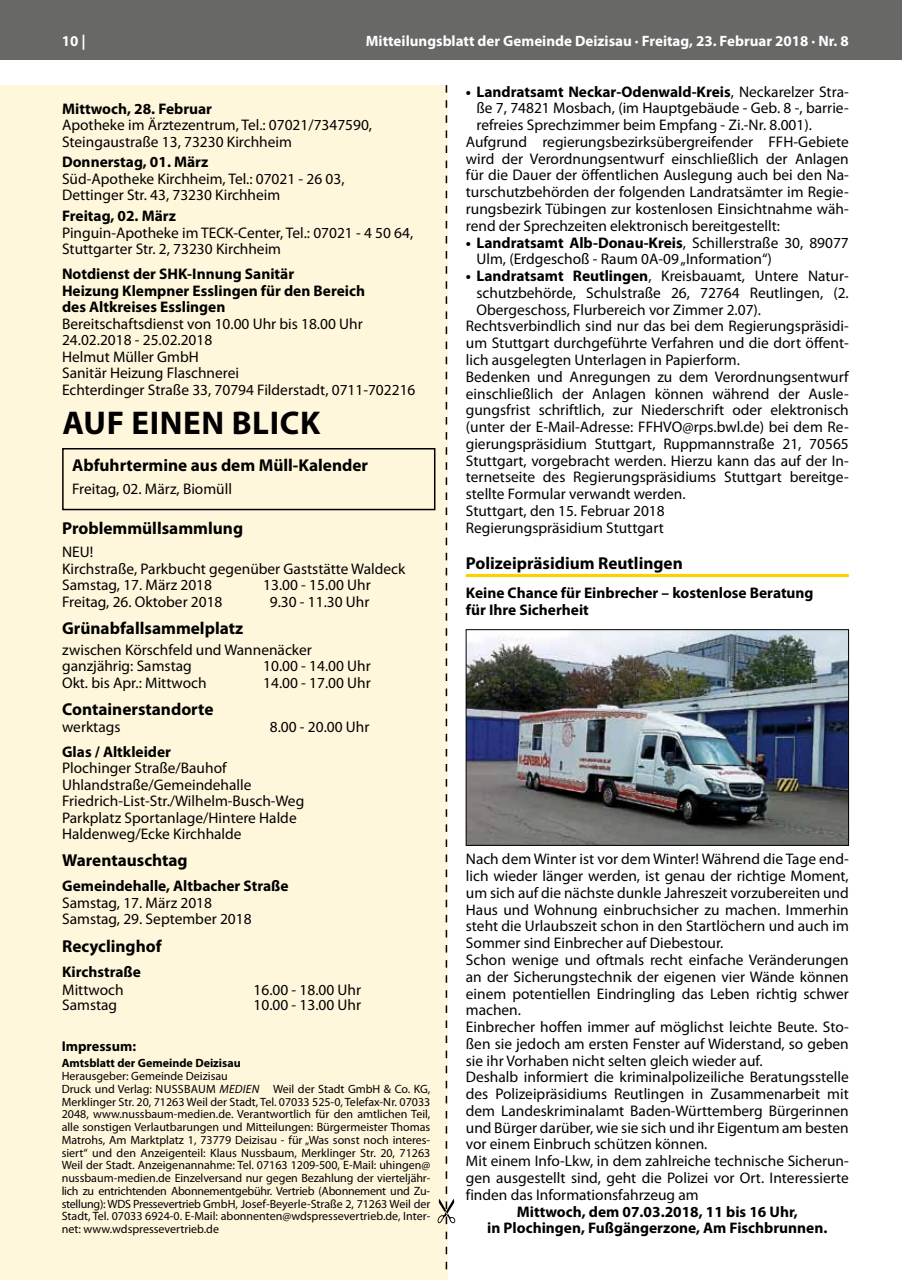
<style>
.page{position:relative;width:902px;height:1280px;background:#fff}
.page>*{position:absolute;margin:0;border:0;box-sizing:border-box;transform-origin:0 0}
.t1{font:700 33px "Myriad Pro";letter-spacing:.02em;color:#000}
.t2{font:700 17.25px "Myriad Pro";color:#000}
.t3{font:15.3px/16.8px "Myriad Pro";color:#000}
.t4{font:700 15.3px/16.8px "Myriad Pro";color:#000}
.t5{font:700 15px "Myriad Pro";color:#fff}
.t6{font:700 14.25px "Myriad Pro";color:#000}
.t7{font:12px/12.8px "Myriad Pro";color:#000}
.t8{font:700 12px "Myriad Pro";color:#000}
.s1{font-weight:400}
.s2{font-weight:700}
.s3{font-style:italic}
</style>
<div class="page">
<div style="left:0;top:0;width:901px;height:60px;background:#686867"></div>
<hr style="left:466px;top:574px;width:382px;height:3px;background:#fdd000">
<img style="left:468px;top:631px;width:378px;height:213px">
<div style="left:466px;top:629px;width:382px;height:217px;border:1px solid #000"></div>
<div style="left:0;top:85px;width:447px;height:1195px;background:#fff7db"></div>
<svg style="left:437px;top:85px;width:18px;height:1184px"></svg>
<div style="left:62px;top:448px;width:373px;height:62px;border:2px solid #000"></div>
<p class="t5" style="left:62px;top:31px;width:25px">10 |</p>
<p class="t5" style="left:366px;top:31px;width:484px">Mitteilungsblatt der Gemeinde Deizisau · Freitag, 23. Februar 2018 · Nr. 8</p>
<p class="t4" style="left:466px;top:83px;width:384px">• Landratsamt Neckar-Odenwald-Kreis<span class="s1">, Neckarelzer Stra-</span></p>
<p class="t3" style="left:476px;top:100px;width:374px">ße 7, 74821 Mosbach, (im Hauptgebäude - Geb. 8 -, barrie-</p>
<p class="t3" style="left:476px;top:116px;width:337px">refreies Sprechzimmer beim Empfang - Zi.-Nr. 8.001).</p>
<p class="t3" style="left:466px;top:133px;width:384px">Aufgrund regierungsbezirksübergreifender FFH-Gebiete</p>
<p class="t3" style="left:466px;top:150px;width:384px">wird der Verordnungsentwurf einschließlich der Anlagen</p>
<p class="t3" style="left:466px;top:167px;width:384px">für die Dauer der öffentlichen Auslegung auch bei den Na-</p>
<p class="t3" style="left:466px;top:183px;width:384px">turschutzbehörden der folgenden Landratsämter im Regie-</p>
<p class="t3" style="left:466px;top:200px;width:384px">rungsbezirk Tübingen zur kostenlosen Einsichtnahme wäh-</p>
<p class="t3" style="left:466px;top:217px;width:316px">rend der Sprechzeiten elektronisch bereitgestellt:</p>
<p class="t3" style="left:476px;top:234px;width:374px;text-indent:-11px"><span class="s2">• Landratsamt Alb-Donau-Kreis</span>, Schillerstraße 30, 89077<br>Ulm, (Erdgeschoß - Raum 0A-09 „Information“)</p>
<p class="t3" style="left:466px;top:267px;width:384px"><span class="s2">• Landratsamt Reutlingen</span>, Kreisbauamt, Untere Natur-</p>
<p class="t3" style="left:476px;top:284px;width:374px">schutzbehörde, Schulstraße 26, 72764 Reutlingen, (2.</p>
<p class="t3" style="left:476px;top:301px;width:286px">Obergeschoss, Flurbereich vor Zimmer 2.07).</p>
<p class="t3" style="left:466px;top:318px;width:384px">Rechtsverbindlich sind nur das bei dem Regierungspräsidi-</p>
<p class="t3" style="left:466px;top:334px;width:384px">um Stuttgart durchgeführte Verfahren und die dort öffent-</p>
<p class="t3" style="left:466px;top:351px;width:275px">lich ausgelegten Unterlagen in Papierform.</p>
<p class="t3" style="left:466px;top:368px;width:384px">Bedenken und Anregungen zu dem Verordnungsentwurf</p>
<p class="t3" style="left:466px;top:385px;width:384px">einschließlich der Anlagen können während der Ausle-</p>
<p class="t3" style="left:466px;top:402px;width:384px">gungsfrist schriftlich, zur Niederschrift oder elektronisch</p>
<p class="t3" style="left:466px;top:418px;width:384px">(unter der E-Mail-Adresse: FFHVO@rps.bwl.de) bei dem Re-</p>
<p class="t3" style="left:466px;top:435px;width:384px">gierungspräsidium Stuttgart, Ruppmannstraße 21, 70565</p>
<p class="t3" style="left:466px;top:452px;width:384px">Stuttgart, vorgebracht werden. Hierzu kann das auf der In-</p>
<p class="t3" style="left:466px;top:469px;width:384px">ternetseite des Regierungspräsidiums Stuttgart bereitge-</p>
<p class="t3" style="left:466px;top:485px;width:221px">stellte Formular verwandt werden.</p>
<p class="t3" style="left:466px;top:502px;width:200px">Stuttgart, den 15. Februar 2018</p>
<p class="t3" style="left:466px;top:519px;width:199px">Regierungspräsidium Stuttgart</p>
<p class="t2" style="left:466px;top:551px;width:218px">Polizeipräsidium Reutlingen</p>
<p class="t4" style="left:466px;top:584px;width:349px">Keine Chance für Einbrecher – kostenlose Beratung für Ihre Sicherheit</p>
<p class="t4" style="left:62px;top:100px;width:151px">Mittwoch, 28. Februar</p>
<p class="t3" style="left:62px;top:116px;width:311px">Apotheke im Ärztezentrum, Tel.: 07021/7347590,<br>Steingaustraße 13, 73230 Kirchheim</p>
<p class="t4" style="left:62px;top:153px;width:148px">Donnerstag, 01. März</p>
<p class="t3" style="left:62px;top:170px;width:284px">Süd-Apotheke Kirchheim, Tel.: 07021 - 26 03,<br>Dettinger Str. 43, 73230 Kirchheim</p>
<p class="t4" style="left:62px;top:207px;width:115px">Freitag, 02. März</p>
<p class="t3" style="left:62px;top:224px;width:352px">Pinguin-Apotheke im TECK-Center, Tel.: 07021 - 4 50 64,<br>Stuttgarter Str. 2, 73230 Kirchheim</p>
<p class="t4" style="left:62px;top:265px;width:304px">Notdienst der SHK-Innung Sanitär<br>Heizung Klempner Esslingen für den Bereich des Altkreises Esslingen</p>
<p class="t3" style="left:62px;top:315px;width:355px">Bereitschaftsdienst von 10.00 Uhr bis 18.00 Uhr 24.02.2018 - 25.02.2018<br>Helmut Müller GmbH<br>Sanitär Heizung Flaschnerei<br>Echterdinger Straße 33, 70794 Filderstadt, 0711-702216</p>
<h1 class="t1" style="left:62px;top:401px;width:239px">Auf einen blick</h1>
<p class="t2" style="left:72px;top:454px;width:297px">Abfuhrtermine aus dem Müll-Kalender</p>
<p class="t3" style="left:72px;top:480px;width:161px">Freitag, 02. März, Biomüll</p>
<p class="t2" style="left:62px;top:517px;width:182px">Problemmüllsammlung</p>
<p class="t3" style="left:62px;top:544px;width:345px">NEU!<br>Kirchstraße, Parkbucht gegenüber Gaststätte Waldeck<br>Samstag, 17. März 2018</p>
<p class="t3" style="left:263px;top:577px;width:109px">13.00 - 15.00 Uhr</p>
<p class="t3" style="left:62px;top:593px;width:162px">Freitag, 26. Oktober 2018</p>
<p class="t3" style="left:270px;top:593px;width:101px">9.30 - 11.30 Uhr</p>
<p class="t2" style="left:62px;top:617px;width:182px">Grünabfallsammelplatz</p>
<p class="t3" style="left:62px;top:641px;width:251px">zwischen Körschfeld und Wannenäcker ganzjährig: Samstag</p>
<p class="t3" style="left:263px;top:658px;width:109px">10.00 - 14.00 Uhr</p>
<p class="t3" style="left:62px;top:674px;width:146px">Okt. bis Apr.: Mittwoch</p>
<p class="t3" style="left:263px;top:674px;width:109px">14.00 - 17.00 Uhr</p>
<p class="t2" style="left:62px;top:698px;width:153px">Containerstandorte</p>
<p class="t3" style="left:62px;top:718px;width:60px">werktags</p>
<p class="t3" style="left:270px;top:718px;width:101px">8.00 - 20.00 Uhr</p>
<p class="t4" style="left:62px;top:742px;width:110px">Glas / Altkleider</p>
<p class="t3" style="left:62px;top:759px;width:244px">Plochinger Straße/Bauhof Uhlandstraße/Gemeindehalle Friedrich-List-Str./Wilhelm-Busch-Weg Parkplatz Sportanlage/Hintere Halde Haldenweg/Ecke Kirchhalde</p>
<p class="t2" style="left:62px;top:849px;width:127px">Warentauschtag</p>
<p class="t4" style="left:62px;top:877px;width:228px">Gemeindehalle, Altbacher Straße</p>
<p class="t3" style="left:62px;top:894px;width:191px">Samstag, 17. März 2018<br>Samstag, 29. September 2018</p>
<p class="t2" style="left:62px;top:935px;width:101px">Recyclinghof</p>
<p class="t4" style="left:62px;top:963px;width:80px">Kirchstraße</p>
<p class="t3" style="left:62px;top:981px;width:63px">Mittwoch</p>
<p class="t3" style="left:253px;top:981px;width:109px">16.00 - 18.00 Uhr</p>
<p class="t3" style="left:62px;top:997px;width:57px">Samstag</p>
<p class="t3" style="left:253px;top:997px;width:109px">10.00 - 13.00 Uhr</p>
<p class="t6" style="left:62px;top:1037px;width:76px">Impressum:</p>
<p class="t8" style="left:62px;top:1055px;width:180px">Amtsblatt der Gemeinde Deizisau</p>
<p class="t7" style="left:62px;top:1069px;width:168px">Herausgeber: Gemeinde Deizisau<br>Druck und Verlag: Nussbaum</p>
<p class="t7" style="left:62px;top:1082px;width:370px;text-align:justify;text-indent:158px"><span class="s3">MEDIEN</span> Weil der Stadt GmbH &amp; Co. KG, Merklinger Str. 20, 71263 Weil der Stadt, Tel. 07033 525-0, Telefax-Nr. 07033<br>2048, www.nussbaum-medien.de. Verantwortlich für den amtlichen Teil, alle sonstigen Verlautbarungen und Mitteilungen: Bürgermeister Thomas Matrohs, Am Marktplatz 1, 73779 Deizisau - für „Was sonst noch interes&shy;siert“ und den Anzeigenteil: Klaus Nussbaum, Merklinger Str. 20, 71263<br>Weil der Stadt. Anzeigenannahme: Tel. 07163 1209-500, E-Mail: uhingen@ nussbaum-medien.de Einzelversand nur gegen Bezahlung der vierteljähr&shy;lich zu entrichtenden Abonnementgebühr. Vertrieb (Abonnement und Zu&shy;stellung): WDS Pressevertrieb GmbH, Josef-Beyerle-Straße 2, 71263 Weil der Stadt, Tel. 07033 6924-0. E-Mail: abonnenten@wdspressevertrieb.de, Inter&shy;net: www.wdspressevertrieb.de</p>
<p class="t3" style="left:466px;top:850px;width:384px">Nach dem Winter ist vor dem Winter! Während die Tage end&shy;lich wieder länger werden, ist genau der richtige Moment, um sich auf die nächste dunkle Jahreszeit vorzubereiten und Haus und Wohnung einbruchsicher zu machen. Immerhin steht die Urlaubszeit schon in den Startlöchern und auch im Sommer sind Einbrecher auf Diebestour.<br>Schon wenige und oftmals recht einfache Veränderungen an der Sicherungstechnik der eigenen vier Wände können einem potentiellen Eindringling das Leben richtig schwer machen.<br>Einbrecher hoffen immer auf möglichst leichte Beute. Sto&shy;ßen sie jedoch am ersten Fenster auf Widerstand, so geben sie ihr Vorhaben nicht selten gleich wieder auf.<br>Deshalb informiert die kriminalpolizeiliche Beratungsstelle des Polizeipräsidiums Reutlingen in Zusammenarbeit mit dem Landeskriminalamt Baden-Württemberg Bürgerinnen und Bürger darüber, wie sie sich und ihr Eigentum am besten vor einem Einbruch schützen können.<br>Mit einem Info-Lkw, in dem zahlreiche technische Sicherun&shy;gen ausgestellt sind, geht die Polizei vor Ort. Interessierte finden das Informationsfahrzeug am</p>
<p class="t4" style="left:487px;top:1202px;width:341px;text-align:center">Mittwoch, dem 07.03.2018, 11 bis 16 Uhr,<br>in Plochingen, Fußgängerzone, Am Fischbrunnen.</p>
</div>
